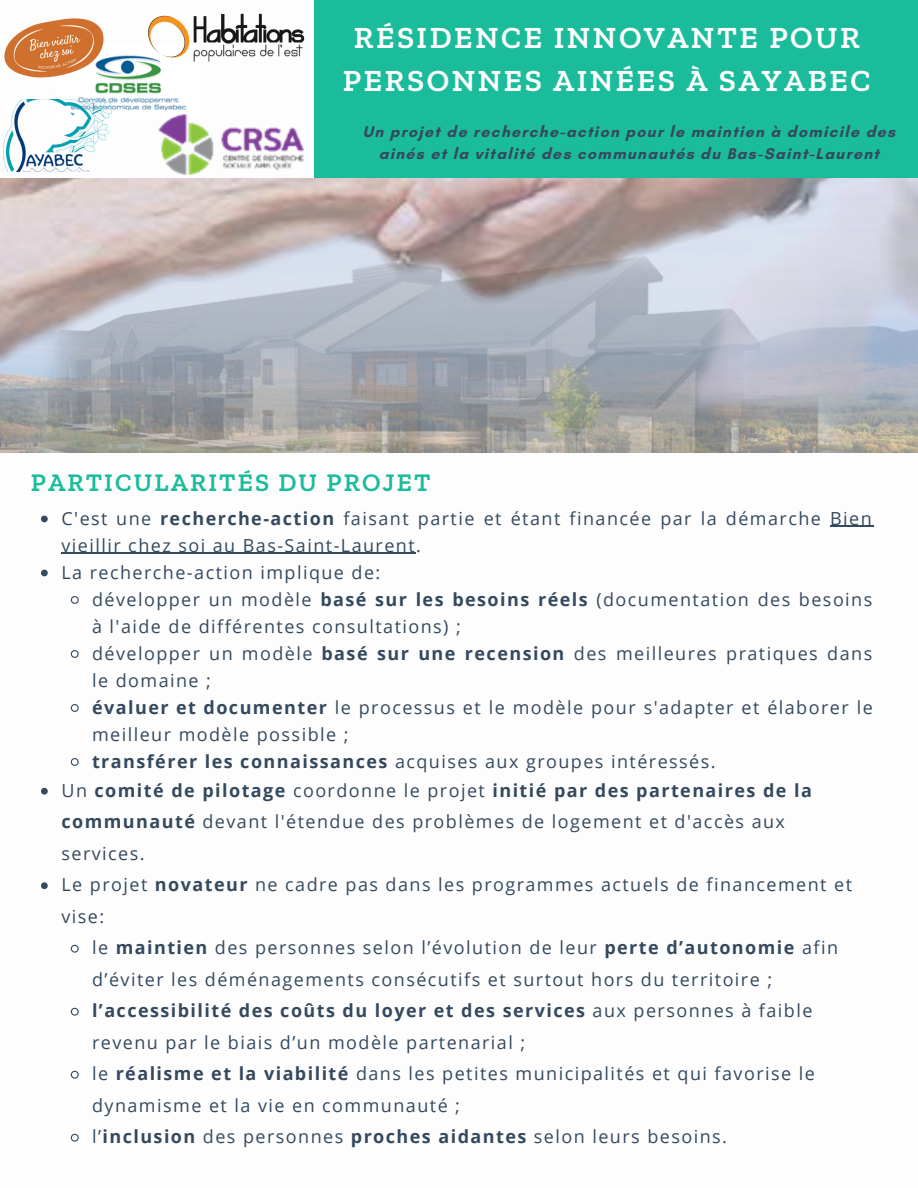
<style>
.page{position:relative;width:918px;height:1188px;background:#fff}
.page>*{position:absolute;margin:0;border:0;box-sizing:border-box;transform-origin:0 0}
.t1{font:600 31.35px/43.5px "Zilla Slab";letter-spacing:.08em;color:#fdfdfd;text-align:center}
.t2{font:600 25.8px "Zilla Slab";letter-spacing:.08em;color:#1bbc9b}
.t3{font:18px/31.5px "Open Sans";letter-spacing:.08em;color:#34495e}
.t4{font:700 15.9px/21.5px "Glacial Indifference";letter-spacing:.08em;color:#34495e;text-align:center}
.s1{font-weight:700}
</style>
<div class="page">
<div style="left:0;top:0;width:918px;height:306px;background:#1bbc9b"></div>
<div style="left:0;top:0;width:314px;height:182px;background:#fdfdfd"></div>
<img style="left:0;top:178px;width:918px;height:275px">
<img style="left:123px;top:55px;width:39px;height:56px">
<img style="left:138px;top:13px;width:167px;height:56px">
<img style="left:4px;top:123px;width:105px;height:48px">
<img style="left:4px;top:18px;width:119px;height:105px">
<img style="left:138px;top:93px;width:187px;height:103px">
<svg style="left:41px;top:516px;width:7px;height:6px"></svg>
<hr style="left:830px;top:526px;width:43px;height:1px;background:#34495e">
<hr style="left:61px;top:553px;width:355px;height:1px;background:#34495e">
<svg style="left:41px;top:570px;width:7px;height:6px"></svg>
<svg style="left:70px;top:596px;width:9px;height:8px"></svg>
<svg style="left:70px;top:650px;width:9px;height:8px"></svg>
<svg style="left:70px;top:704px;width:9px;height:8px"></svg>
<svg style="left:70px;top:758px;width:9px;height:8px"></svg>
<svg style="left:41px;top:788px;width:7px;height:7px"></svg>
<svg style="left:41px;top:882px;width:7px;height:7px"></svg>
<svg style="left:70px;top:944px;width:9px;height:9px"></svg>
<svg style="left:70px;top:1007px;width:9px;height:9px"></svg>
<svg style="left:70px;top:1070px;width:9px;height:9px"></svg>
<svg style="left:70px;top:1133px;width:9px;height:9px"></svg>
<p class="t1" style="left:343px;top:15px;width:529px">RÉSIDENCE INNOVANTE POUR<br>PERSONNES AINÉES À SAYABEC</p>
<p class="t4" style="left:363px;top:121px;width:534px">Un projet de recherche-action pour le maintien à domicile des ainés et la vitalité des communautés du Bas-Saint-Laurent</p>
<p class="t2" style="left:31px;top:467px;width:401px">PARTICULARITÉS DU PROJET</p>
<p class="t3" style="left:61px;top:504px;width:812px;line-height:27px">C'est une <span class="s1">recherche-action</span> faisant partie et étant financée par la démarche Bien vieillir chez soi au Bas-Saint-Laurent.</p>
<p class="t3" style="left:61px;top:556px;width:320px">La recherche-action implique de:</p>
<p class="t3" style="left:92px;top:585px;width:782px;line-height:27px">développer un modèle <span class="s1">basé sur les besoins réels</span> (documentation des besoins à l'aide de différentes consultations) ;</p>
<p class="t3" style="left:92px;top:639px;width:782px;line-height:27px">développer un modèle <span class="s1">basé sur une recension</span> des meilleures pratiques dans le domaine ;</p>
<p class="t3" style="left:92px;top:693px;width:782px;line-height:27px"><span class="s1">évaluer et documenter</span> le processus et le modèle pour s'adapter et élaborer le meilleur modèle possible ;</p>
<p class="t3" style="left:92px;top:745px;width:625px"><span class="s1">transférer les connaissances</span> acquises aux groupes intéressés.</p>
<p class="t3" style="left:61px;top:774px;width:752px">Un <span class="s1">comité de pilotage</span> coordonne le projet <span class="s1">initié par des partenaires de la communauté</span> devant l'étendue des problèmes de logement et d'accès aux services.</p>
<p class="t3" style="left:61px;top:869px;width:792px">Le projet <span class="s1">novateur</span> ne cadre pas dans les programmes actuels de financement et vise:</p>
<p class="t3" style="left:92px;top:932px;width:748px">le <span class="s1">maintien</span> des personnes selon l’évolution de leur <span class="s1">perte d’autonomie</span> afin d’éviter les déménagements consécutifs et surtout hors du territoire ;</p>
<p class="t3" style="left:92px;top:995px;width:722px"><span class="s1">l’accessibilité des coûts du loyer et des services</span> aux personnes à faible revenu par le biais d’un modèle partenarial ;</p>
<p class="t3" style="left:92px;top:1058px;width:724px">le <span class="s1">réalisme et la viabilité</span> dans les petites municipalités et qui favorise le dynamisme et la vie en communauté ;</p>
<p class="t3" style="left:92px;top:1121px;width:636px">l’<span class="s1">inclusion</span> des personnes <span class="s1">proches aidantes</span> selon leurs besoins.</p>
</div>
